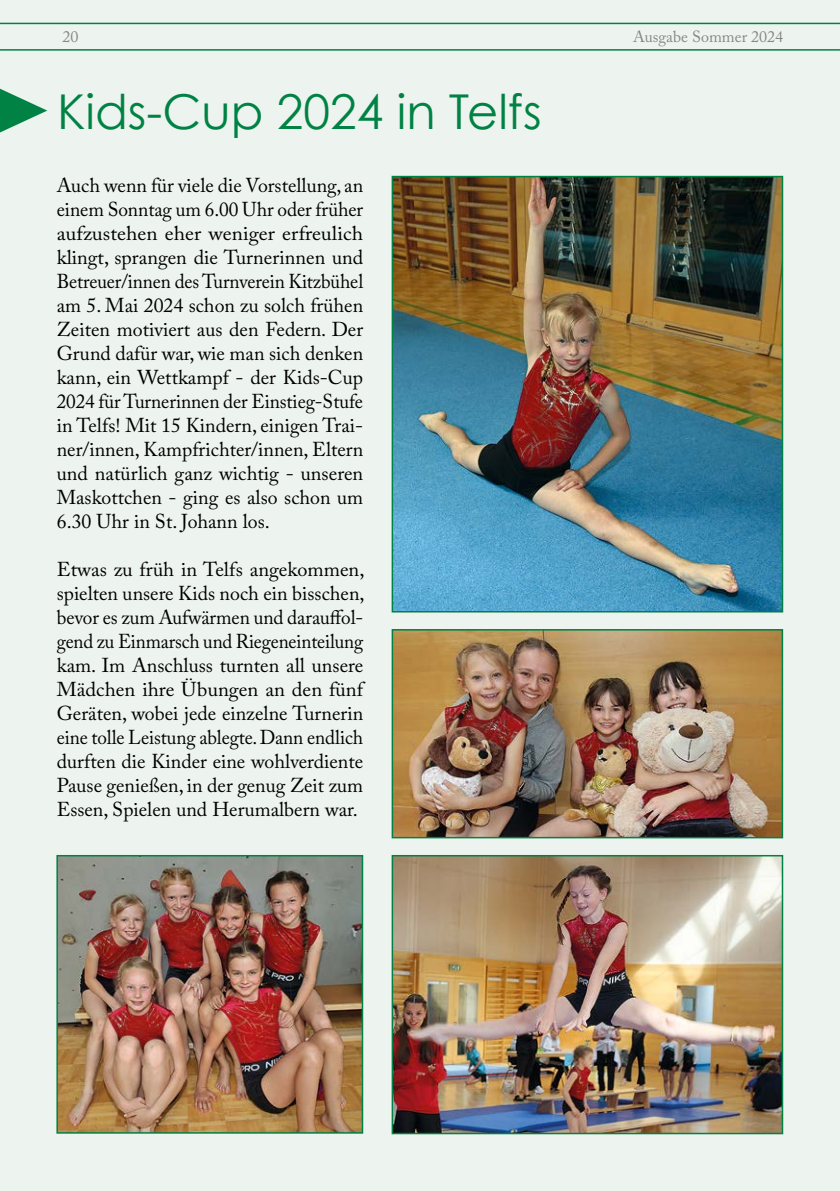
<style>
.page{position:relative;width:840px;height:1191px;background:#fff}
.page>*{position:absolute;margin:0;border:0;box-sizing:border-box;transform-origin:0 0}
.t1{font:48px "Century Gothic";color:#008244}
.Absatzformat_1{font:20px/24px "Adobe Caslon Pro";color:#000;text-align:justify}
.t2{font:16px "Adobe Caslon Pro";color:#878787}
</style>
<div class="page">
<div style="left:0;top:0;width:839px;height:85px;background:#edf4ef"></div>
<hr style="left:0;top:49px;width:839px;height:2px;background:#008244">
<hr style="left:0;top:23px;width:839px;height:1px;background:#008244">
<div style="left:0;top:62px;width:839px;height:1129px;background:#edf4ef"></div>
<svg style="left:0;top:89px;width:47px;height:43px"></svg>
<img style="left:59px;top:858px;width:301px;height:272px">
<div style="left:56px;top:855px;width:307px;height:278px;border:2px solid #008244"></div>
<img style="left:394px;top:179px;width:385px;height:430px">
<div style="left:391px;top:176px;width:391px;height:436px;border:2px solid #008244"></div>
<img style="left:394px;top:858px;width:385px;height:273px">
<div style="left:391px;top:855px;width:391px;height:279px;border:2px solid #008244"></div>
<img style="left:394px;top:632px;width:385px;height:203px">
<div style="left:391px;top:629px;width:391px;height:209px;border:2px solid #008244"></div>
<p class="t2" style="left:62px;top:28px;width:17px">20</p>
<p class="t2" style="left:632px;top:28px;width:151px">Ausgabe Sommer 2024</p>
<p class="t1" style="left:57px;top:82px;width:486px">Kids-Cup 2024 in Telfs</p>
<p class="Absatzformat_1" style="left:57px;top:173px;width:308px">Auch wenn für viele die Vorstellung, an einem Sonntag um 6.00 Uhr oder früher aufzustehen eher weniger erfreulich klingt, sprangen die Turnerinnen und Betreuer/innen des Turnverein Kitzbühel am 5. Mai 2024 schon zu solch frühen Zeiten motiviert aus den Federn. Der Grund dafür war, wie man sich denken kann, ein Wettkampf - der Kids-Cup 2024 für Turnerinnen der Einstieg-Stufe in Telfs! Mit 15 Kindern, einigen Trai&shy;ner/innen, Kampfrichter/innen, Eltern und natürlich ganz wichtig - unseren Maskottchen - ging es also schon um 6.30 Uhr in St. Johann los.</p>
<p class="Absatzformat_1" style="left:57px;top:557px;width:309px">Etwas zu früh in Telfs angekommen, spielten unsere Kids noch ein bisschen, bevor es zum Aufwärmen und darauffol&shy;gend zu Einmarsch und Riegeneinteilung kam. Im Anschluss turnten all unsere Mädchen ihre Übungen an den fünf Geräten, wobei jede einzelne Turnerin eine tolle Leistung ablegte. Dann endlich durften die Kinder eine wohlverdiente Pause genießen, in der genug Zeit zum Essen, Spielen und Herumalbern war.</p>
</div>
